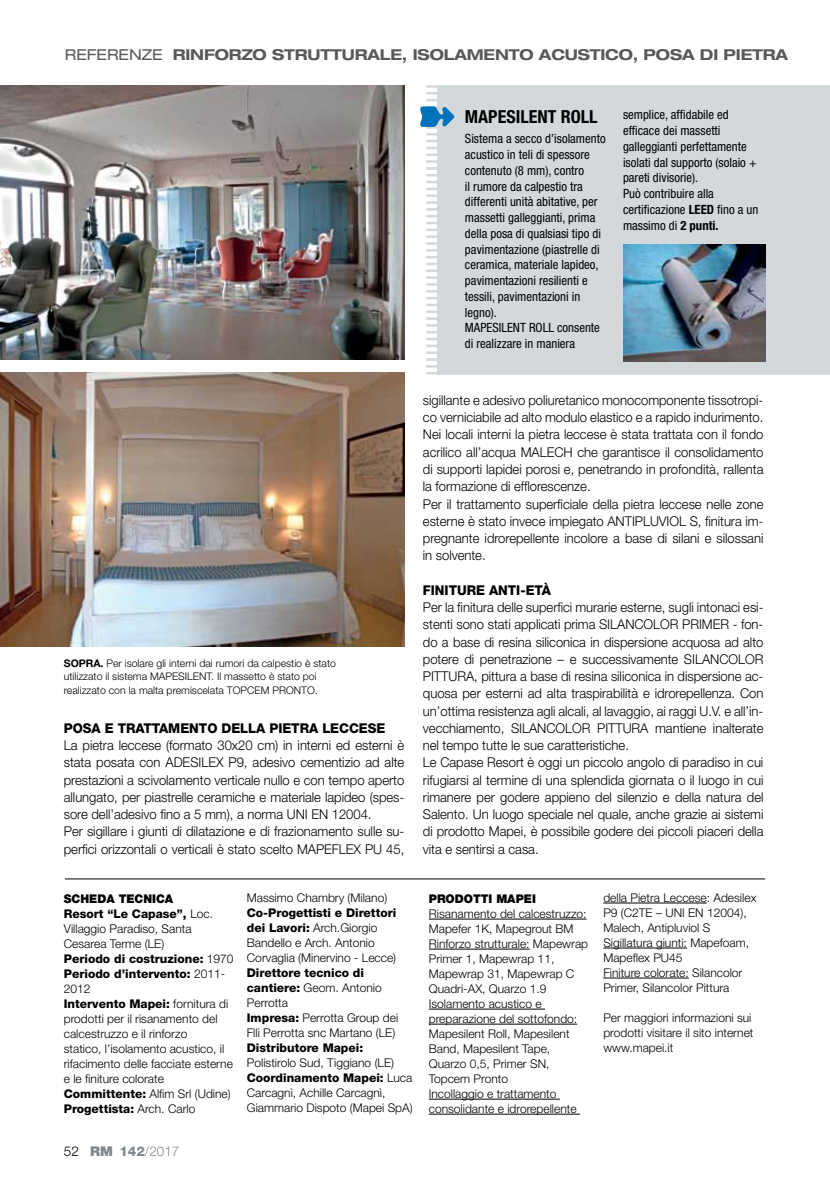
<style>
.page{position:relative;width:830px;height:1191px;background:#fff}
.page>*{position:absolute;margin:0;border:0;box-sizing:border-box;transform-origin:0 0}
.t1{font:700 condensed 18px "Helvetica Neue LT Std";color:#000}
.t2{font:700 expanded 15px "Helvetica Neue LT Std";letter-spacing:-.01em;color:#58595b}
.t3{font:300 13.5px/17.2px "Helvetica Neue LT Std";letter-spacing:-.005em;color:#000}
.t4{font:800 13.5px "Helvetica Neue LT Std";letter-spacing:-.005em;color:#000}
.t5{font:300 13.5px "Helvetica Neue LT Std";color:#81898e}
.t6{font:condensed 12.75px/15.8px "Helvetica Neue LT Std";color:#000}
.t7{font:300 12px/15px "Helvetica Neue LT Std";color:#000}
.t8{font:800 12px "Helvetica Neue LT Std";color:#000}
.t9{font:900 12px "Helvetica Neue LT Std";color:#000}
.t10{font:300 10.5px/13.5px "Helvetica Neue LT Std";color:#000}
.s1{font-weight:400}
.s2{font-weight:700}
.s3{font-weight:900}
.s4{font-weight:800}
.s5{color:#000}
</style>
<div class="page">
<hr style="left:428px;top:918px;width:158px;height:1px;background:#000">
<hr style="left:428px;top:948px;width:101px;height:1px;background:#000">
<hr style="left:428px;top:1008px;width:116px;height:1px;background:#000">
<hr style="left:428px;top:1023px;width:149px;height:1px;background:#000">
<hr style="left:428px;top:1098px;width:131px;height:1px;background:#000">
<hr style="left:428px;top:1113px;width:151px;height:1px;background:#000">
<hr style="left:603px;top:902px;width:103px;height:1px;background:#000">
<hr style="left:603px;top:947px;width:83px;height:1px;background:#000">
<hr style="left:603px;top:977px;width:85px;height:1px;background:#000">
<hr style="left:65px;top:878px;width:699px;height:1px;background:#000">
<img style="left:0;top:85px;width:404px;height:275px">
<img style="left:0;top:372px;width:404px;height:275px">
<div style="left:437px;top:85px;width:392px;height:289px;background:#d3d8db"></div>
<svg style="left:420px;top:85px;width:34px;height:289px"></svg>
<img style="left:623px;top:244px;width:141px;height:118px">
<p class="t2" style="left:65px;top:45px;width:724px"><span class="s1">REFERENZE</span> RINFORZO STRUTTURALE, ISOLAMENTO ACUSTICO, POSA DI PIETRA</p>
<h1 class="t1" style="left:464px;top:106px;width:134px">MAPESILENT ROLL</h1>
<p class="t6" style="left:464px;top:131px;width:142px">Sistema a secco d’isolamento acustico in teli di spessore contenuto (8 mm), contro<br>il rumore da calpestio tra differenti unità abitative, per massetti galleggianti, prima della posa di qualsiasi tipo di pavimentazione (piastrelle di ceramica, materiale lapideo, pavimentazioni resilienti e tessili, pavimentazioni in legno).<br>MAPESILENT ROLL consente di realizzare in maniera</p>
<p class="t6" style="left:622px;top:107px;width:137px">semplice, affidabile ed efficace dei massetti galleggianti perfettamente isolati dal supporto (solaio + pareti divisorie).<br>Può contribuire alla certificazione <span class="s2">LEED</span> fino a un massimo di <span class="s2">2 PUNTI.</span></p>
<p class="t10" style="left:64px;top:656px;width:273px"><span class="s2">SOPRA.</span> Per isolare gli interni dai rumori da calpestio è stato utilizzato il sistema MAPESILENT. Il massetto è stato poi realizzato con la malta premiscelata TOPCEM PRONTO.</p>
<p class="t4" style="left:64px;top:720px;width:323px">Posa e trattamento della pietra leccese</p>
<p class="t3" style="left:64px;top:736px;width:342px">La pietra leccese (formato 30x20 cm) in interni ed esterni è stata posata con ADESILEX P9, adesivo cementizio ad alte prestazioni a scivolamento verticale nullo e con tempo aperto allungato, per piastrelle ceramiche e materiale lapideo (spes&shy;sore dell’adesivo fino a 5 mm), a norma UNI EN 12004.<br>Per sigillare i giunti di dilatazione e di frazionamento sulle su&shy;perfici orizzontali o verticali è stato scelto MAPEFLEX PU 45,</p>
<p class="t3" style="left:423px;top:391px;width:342px">sigillante e adesivo poliuretanico monocomponente tissotropi&shy;co verniciabile ad alto modulo elastico e a rapido indurimento.<br>Nei locali interni la pietra leccese è stata trattata con il fondo acrilico all’acqua MALECH che garantisce il consolidamento di supporti lapidei porosi e, penetrando in profondità, rallenta la formazione di efflorescenze.<br>Per il trattamento superficiale della pietra leccese nelle zone esterne è stato invece impiegato ANTIPLUVIOL S, finitura im&shy;pregnante idrorepellente incolore a base di silani e silossani in solvente.</p>
<p class="t4" style="left:423px;top:582px;width:129px">Fi niture anti-età</p>
<p class="t3" style="left:423px;top:598px;width:342px;text-align:justify">Per la finitura delle superfici murarie esterne, sugli intonaci esi&shy;stenti sono stati applicati prima SILANCOLOR PRIMER - fon&shy;do a base di resina siliconica in dispersione acquosa ad alto potere di penetrazione – e successivamente SILANCOLOR PITTURA</p>
<p class="t3" style="left:423px;top:667px;width:342px;text-align:justify;text-indent:51px">, pittura a base di resina siliconica in dispersione ac&shy;quosa per esterni ad alta traspirabilità e idrorepellenza. Con un’ottima resistenza agli alcali, al lavaggio, ai raggi U.V. e all’in&shy;vecchiamento, SILANCOLOR PITTURA</p>
<p class="t3" style="left:654px;top:719px;width:110px">mantiene inalterate</p>
<p class="t3" style="left:423px;top:736px;width:342px">nel tempo tutte le sue caratteristiche.<br>Le Capase Resort è oggi un piccolo angolo di paradiso in cui rifugiarsi al termine di una splendida giornata o il luogo in cui rimanere per godere appieno del silenzio e della natura del Salento. Un luogo speciale nel quale, anche grazie ai sistemi di prodotto Mapei, è possibile godere dei piccoli piaceri della vita e sentirsi a casa.</p>
<p class="t7" style="left:64px;top:891px;width:171px"><span class="s3">SCHEDA TECNICA<br></span><span class="s4">Resort “Le Capase”,</span> Loc.<br>Villaggio Paradiso, Santa<br>Cesarea Terme (LE)<br><span class="s4">Periodo di costruzione:</span> 1970<br><span class="s4">Periodo d’intervento:</span> 2011-<br>2012<br><span class="s4">Intervento Mapei:</span> fornitura di prodotti per il risanamento del calcestruzzo e il rinforzo<br>statico, l’isolamento acustico, il rifacimento delle facciate esterne e le finiture colorate<br><span class="s4">Committente:</span> Alfim Srl (Udine)<br><span class="s4">Progettista:</span> Arch. Carlo</p>
<p class="t7" style="left:247px;top:889px;width:142px">Massimo Chambry (Milano)</p>
<p class="t7" style="left:247px;top:904px;width:151px"><span class="s4">Co-Progettisti e Direttori dei Lavori:</span> Arch.Giorgio<br>Bandello e Arch. Antonio<br>Corvaglia (Minervino - Lecce)</p>
<p class="t7" style="left:247px;top:964px;width:153px"><span class="s4">Direttore tecnico di cantiere:</span> Geom. Antonio<br>Perrotta<br><span class="s4">Impresa:</span> Perrotta Group dei<br>Flli Perrotta snc Martano (LE)</p>
<p class="t8" style="left:247px;top:1040px;width:118px">Distributore Mapei:</p>
<p class="t7" style="left:247px;top:1054px;width:167px">Polistirolo Sud, Tiggiano (LE)<br><span class="s4">Coordinamento Mapei:</span> Luca<br>Carcagnì, Achille Carcagnì,<br>Giammario Dispoto (Mapei SpA)</p>
<p class="t5" style="left:64px;top:1142px;width:117px"><span class="s5">52</span> <span class="s3">RM</span> <span class="s4">142</span>/2017</p>
<p class="t9" style="left:428px;top:891px;width:108px">PRODOTTI MAPEI</p>
<p class="t7" style="left:428px;top:906px;width:161px">Risanamento del calcestruzzo:<br>Mapefer 1K, Mapegrout BM<br>Rinforzo strutturale: Mapewrap<br>Primer 1, Mapewrap 11,<br>Mapewrap 31, Mapewrap C<br>Quadri-AX, Quarzo 1.9<br>Isolamento acustico e preparazione del sottofondo:<br>Mapesilent Roll, Mapesilent<br>Band, Mapesilent Tape,<br>Quarzo 0,5, Primer SN,<br>Topcem Pronto<br>Incollaggio e trattamento consolidante e idrorepellente</p>
<p class="t7" style="left:603px;top:889px;width:154px">della Pietra Leccese: Adesilex<br>P9 (C2TE – UNI EN 12004),<br>Malech, Antipluviol S<br>Sigillatura giunti: Mapefoam,<br>Mapeflex PU45<br>Finiture colorate: Silancolor<br>Primer, Silancolor Pittura</p>
<p class="t7" style="left:603px;top:1009px;width:152px">Per maggiori informazioni sui prodotti visitare il sito internet www.mapei.it</p>
</div>
